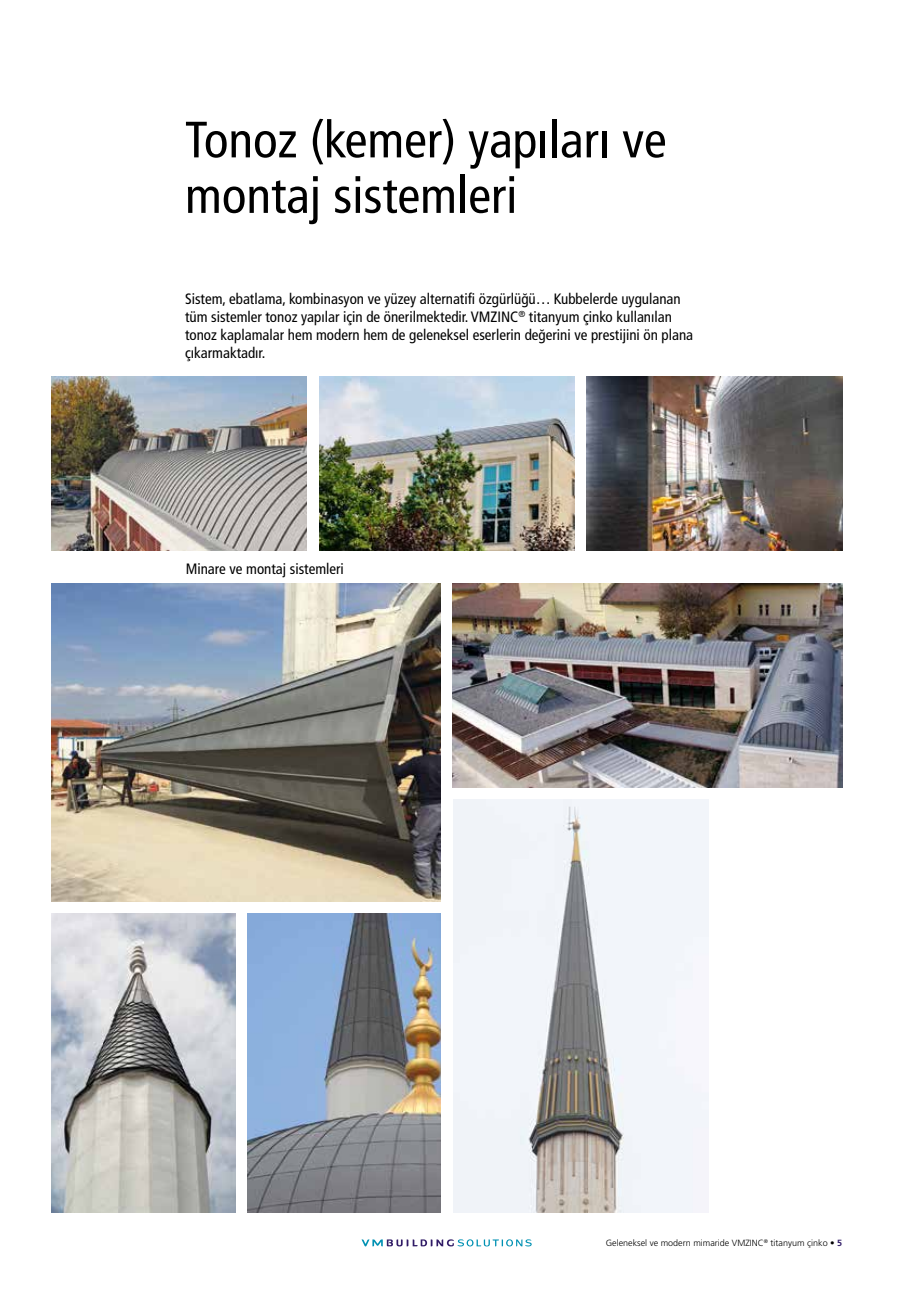
<style>
.page{position:relative;width:906px;height:1289px;background:#fff}
.page>*{position:absolute;margin:0;border:0;box-sizing:border-box;transform-origin:0 0}
.t1{font:condensed 51px/55.5px "Frutiger LT Pro";color:#000}
.t2{font:condensed 15px/18px "Frutiger LT Pro";color:#000}
.t3{font:300 9px "Frutiger LT Pro";color:#000}
.s1{font-weight:700}
.s2{font-weight:700;color:#311c67}
</style>
<div class="page">
<svg style="left:361px;top:1239px;width:171px;height:7px"></svg>
<img style="left:587px;top:376px;width:255px;height:174px">
<img style="left:319px;top:376px;width:255px;height:174px">
<img style="left:51px;top:376px;width:255px;height:174px">
<img style="left:452px;top:584px;width:390px;height:203px">
<img style="left:51px;top:584px;width:389px;height:317px">
<img style="left:51px;top:913px;width:184px;height:299px">
<img style="left:248px;top:913px;width:192px;height:299px">
<img style="left:453px;top:799px;width:255px;height:413px">
<h1 class="t1" style="left:185px;top:112px;width:483px">Tonoz (kemer) yapıları ve montaj sistemleri</h1>
<p class="t2" style="left:185px;top:290px;width:510px">Sistem, ebatlama, kombinasyon ve yüzey alternatifi özgürlüğü… Kubbelerde uygulanan tüm sistemler tonoz yapılar için de önerilmektedir. VMZINC<sup>®</sup> titanyum çinko kullanılan tonoz kaplamalar hem modern hem de geleneksel eserlerin değerini ve prestijini ön plana çıkarmaktadır.</p>
<p class="t2" style="left:186px;top:560px;width:160px">Minare ve montaj sistemleri</p>
<p class="t3" style="left:606px;top:1237px;width:238px">Geleneksel ve modern mimaride VMZINC<sup>®</sup> titanyum çinko <span class="s1">•</span> <span class="s2">5</span></p>
</div>
